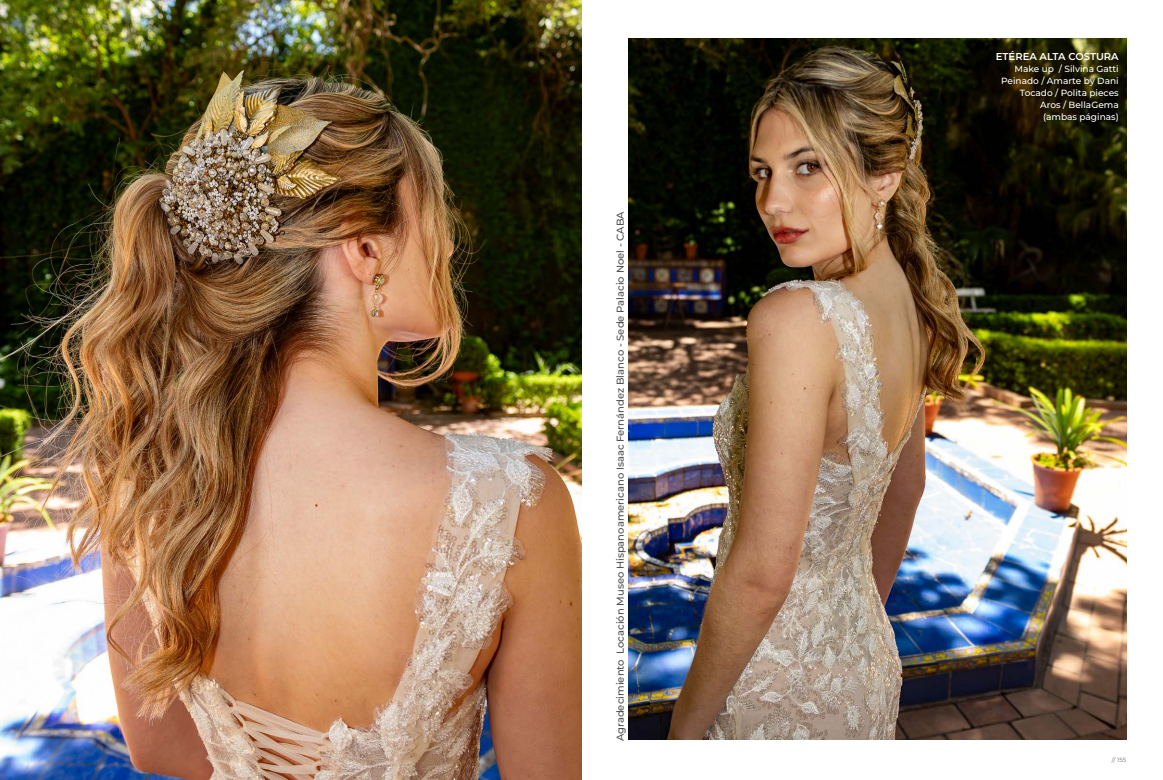
<style>
.page{position:relative;width:1163px;height:780px;background:#fff}
.page>*{position:absolute;margin:0;border:0;box-sizing:border-box;transform-origin:0 0}
.t1{font:500 10px "Montserrat";color:#4d4d4c}
.t2{font:600 10px "Montserrat";color:#fff}
.t3{font:500 9px/12px "Montserrat";color:#fff;text-align:right}
.t4{font:6px "Montserrat";color:#706f6f}
</style>
<div class="page">
<img style="left:0;top:0;width:581px;height:779px">
<img style="left:628px;top:39px;width:498px;height:700px">
<p class="t1" style="left:613px;top:741px;width:531px;rotate:-90deg">Agradecimiento Locación Museo Hispanoamericano Isaac Fernández Blanco - Sede Palacio Noel - CABA</p>
<p class="t2" style="left:995px;top:50px;width:124px">ETÉREA ALTA COSTURA</p>
<p class="t3" style="left:1000px;top:63px;width:119px">Make up / Silvina Gatti<br>Peinado / Amarte by Dani<br>Tocado / Polita pieces<br>Aros / BellaGema<br>(ambas páginas)</p>
<p class="t4" style="left:1111px;top:755px;width:16px">// 155</p>
</div>
